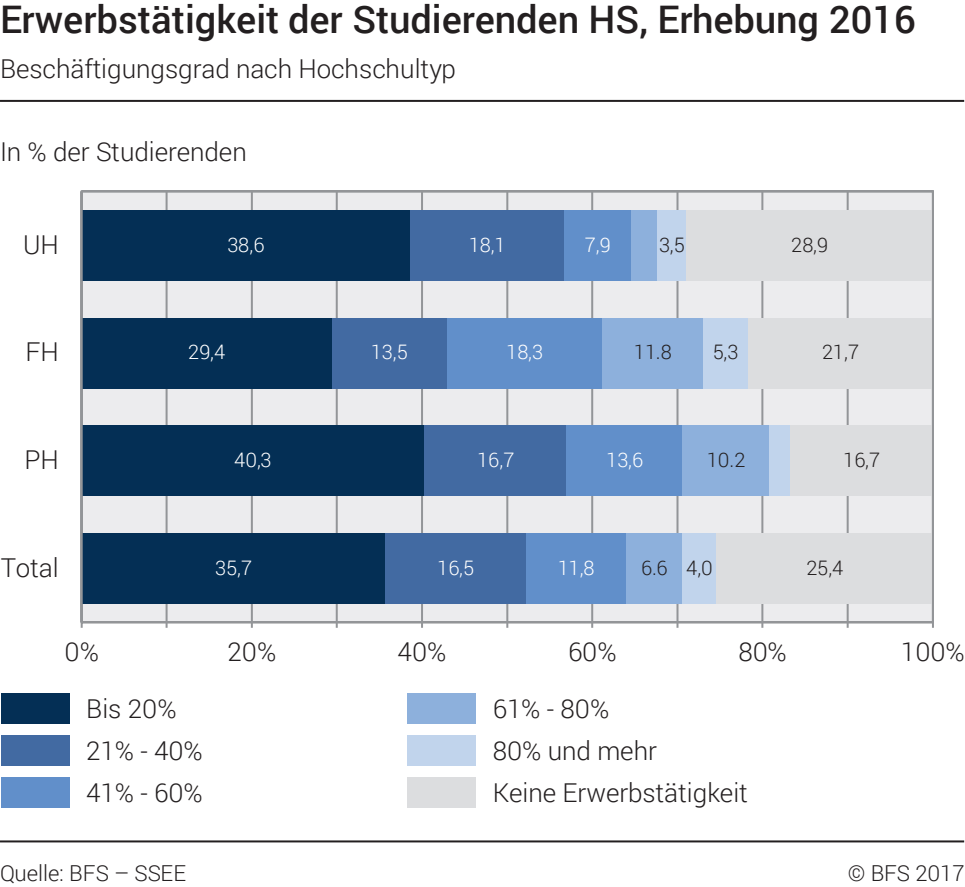
<style>
.page{position:relative;width:965px;height:887px;background:#fff}
.page>*{position:absolute;margin:0;border:0;box-sizing:border-box;transform-origin:0 0}
.t1{font:500 38px "Roboto";letter-spacing:-.005em;color:#231f20}
.t2{font:300 26px/42px "Roboto";color:#231f20}
.t3{font:300 22px "Roboto";color:#231f20}
.t4{font:300 20px "Roboto";letter-spacing:.005em;color:#fff}
.t5{font:300 20px "Roboto";letter-spacing:.005em;color:#231f20}
</style>
<div class="page">
<svg style="left:80px;top:190px;width:854px;height:438px;background:#e5e6e8"></svg>
<hr style="left:251px;top:191px;width:2px;height:431px;background:#939598">
<hr style="left:165px;top:191px;width:2px;height:431px;background:#939598">
<hr style="left:421px;top:191px;width:2px;height:431px;background:#939598">
<hr style="left:335px;top:191px;width:2px;height:431px;background:#939598">
<hr style="left:591px;top:191px;width:2px;height:431px;background:#939598">
<hr style="left:506px;top:191px;width:2px;height:431px;background:#939598">
<hr style="left:761px;top:191px;width:2px;height:431px;background:#939598">
<hr style="left:676px;top:191px;width:2px;height:431px;background:#939598">
<hr style="left:931px;top:191px;width:2px;height:431px;background:#939598">
<hr style="left:846px;top:191px;width:2px;height:431px;background:#939598">
<hr style="left:82px;top:621px;width:850px;height:2px;background:#939598">
<div style="left:82px;top:210px;width:328px;height:70px;background:#042f55"></div>
<div style="left:410px;top:210px;width:154px;height:70px;background:#426aa2"></div>
<div style="left:564px;top:210px;width:67px;height:70px;background:#618fca"></div>
<div style="left:631px;top:210px;width:25px;height:70px;background:#8db0dc"></div>
<div style="left:656px;top:210px;width:30px;height:70px;background:#c1d4ec"></div>
<div style="left:686px;top:210px;width:246px;height:70px;background:#dcdddf"></div>
<div style="left:82px;top:318px;width:250px;height:70px;background:#042f55"></div>
<div style="left:332px;top:318px;width:114px;height:70px;background:#426aa2"></div>
<div style="left:446px;top:318px;width:156px;height:70px;background:#618fca"></div>
<div style="left:602px;top:318px;width:100px;height:70px;background:#8db0dc"></div>
<div style="left:702px;top:318px;width:45px;height:70px;background:#c1d4ec"></div>
<div style="left:747px;top:318px;width:185px;height:70px;background:#dcdddf"></div>
<div style="left:82px;top:426px;width:342px;height:70px;background:#042f55"></div>
<div style="left:424px;top:426px;width:142px;height:70px;background:#426aa2"></div>
<div style="left:566px;top:426px;width:116px;height:70px;background:#618fca"></div>
<div style="left:682px;top:426px;width:86px;height:70px;background:#8db0dc"></div>
<div style="left:768px;top:426px;width:22px;height:70px;background:#c1d4ec"></div>
<div style="left:790px;top:426px;width:142px;height:70px;background:#dcdddf"></div>
<div style="left:82px;top:533px;width:303px;height:70px;background:#042f55"></div>
<div style="left:385px;top:533px;width:140px;height:70px;background:#426aa2"></div>
<div style="left:525px;top:533px;width:101px;height:70px;background:#618fca"></div>
<div style="left:626px;top:533px;width:56px;height:70px;background:#8db0dc"></div>
<div style="left:682px;top:533px;width:34px;height:70px;background:#c1d4ec"></div>
<div style="left:716px;top:533px;width:216px;height:70px;background:#dcdddf"></div>
<div style="left:1px;top:692px;width:68px;height:31px;background:#042f55"></div>
<div style="left:1px;top:734px;width:68px;height:31px;background:#426aa2"></div>
<div style="left:1px;top:776px;width:68px;height:31px;background:#618fca"></div>
<div style="left:407px;top:692px;width:68px;height:31px;background:#8db0dc"></div>
<div style="left:407px;top:734px;width:68px;height:31px;background:#c1d4ec"></div>
<div style="left:407px;top:776px;width:68px;height:31px;background:#dcdddf"></div>
<hr style="left:0;top:840px;width:963px;height:2px;background:#231f20">
<hr style="left:0;top:100px;width:963px;height:2px;background:#231f20">
<hr style="left:81px;top:191px;width:2px;height:431px;background:#939598">
<hr style="left:931px;top:190px;width:2px;height:431px;background:#939598">
<h1 class="t1" style="left:0;top:-8px;width:916px">Erwerbstätigkeit der Studierenden HS, Erhebung 2016</h1>
<p class="t2" style="left:0;top:47px;width:457px">Beschäftigungsgrad nach Hochschultyp</p>
<p class="t2" style="left:0;top:129px;width:248px">In % der Studierenden</p>
<p class="t2" style="left:23px;top:223px;width:37px">UH</p>
<p class="t2" style="left:26px;top:330px;width:35px">FH</p>
<p class="t4" style="left:227px;top:231px;width:39px">38,6</p>
<p class="t4" style="left:468px;top:231px;width:38px">18,1</p>
<p class="t4" style="left:584px;top:231px;width:27px">7,9</p>
<p class="t5" style="left:658px;top:231px;width:27px">3,5</p>
<p class="t5" style="left:790px;top:231px;width:39px">28,9</p>
<p class="t4" style="left:188px;top:338px;width:39px">29,4</p>
<p class="t4" style="left:370px;top:338px;width:39px">13,5</p>
<p class="t4" style="left:506px;top:338px;width:39px">18,3</p>
<p class="t5" style="left:633px;top:338px;width:39px">11.8</p>
<p class="t5" style="left:712px;top:338px;width:27px">5,3</p>
<p class="t5" style="left:821px;top:338px;width:39px">21,7</p>
<p class="t2" style="left:24px;top:438px;width:36px">PH</p>
<p class="t4" style="left:234px;top:446px;width:39px">40,3</p>
<p class="t4" style="left:477px;top:446px;width:39px">16,7</p>
<p class="t4" style="left:606px;top:446px;width:39px">13,6</p>
<p class="t5" style="left:706px;top:446px;width:40px">10.2</p>
<p class="t5" style="left:842px;top:446px;width:39px">16,7</p>
<p class="t2" style="left:1px;top:546px;width:59px">Total</p>
<p class="t4" style="left:215px;top:554px;width:39px">35,7</p>
<p class="t4" style="left:437px;top:554px;width:39px">16,5</p>
<p class="t4" style="left:557px;top:554px;width:38px">11,8</p>
<p class="t5" style="left:640px;top:554px;width:73px">6.6 4,0</p>
<p class="t5" style="left:806px;top:554px;width:38px">25,4</p>
<p class="t2" style="left:64px;top:630px;width:36px">0%</p>
<p class="t2" style="left:227px;top:630px;width:50px">20%</p>
<p class="t2" style="left:397px;top:630px;width:50px">40%</p>
<p class="t2" style="left:568px;top:630px;width:50px">60%</p>
<p class="t2" style="left:738px;top:630px;width:50px">80%</p>
<p class="t2" style="left:900px;top:630px;width:65px">100%</p>
<p class="t2" style="left:86px;top:687px;width:118px">Bis 20%<br>21% - 40%<br>41% - 60%</p>
<p class="t2" style="left:492px;top:687px;width:256px">61% - 80%<br>80% und mehr<br>Keine Erwerbstätigkeit</p>
<p class="t3" style="left:0;top:858px;width:187px">Quelle: BFS – SSEE</p>
<p class="t3" style="left:847px;top:858px;width:118px">© BFS 2017</p>
</div>
